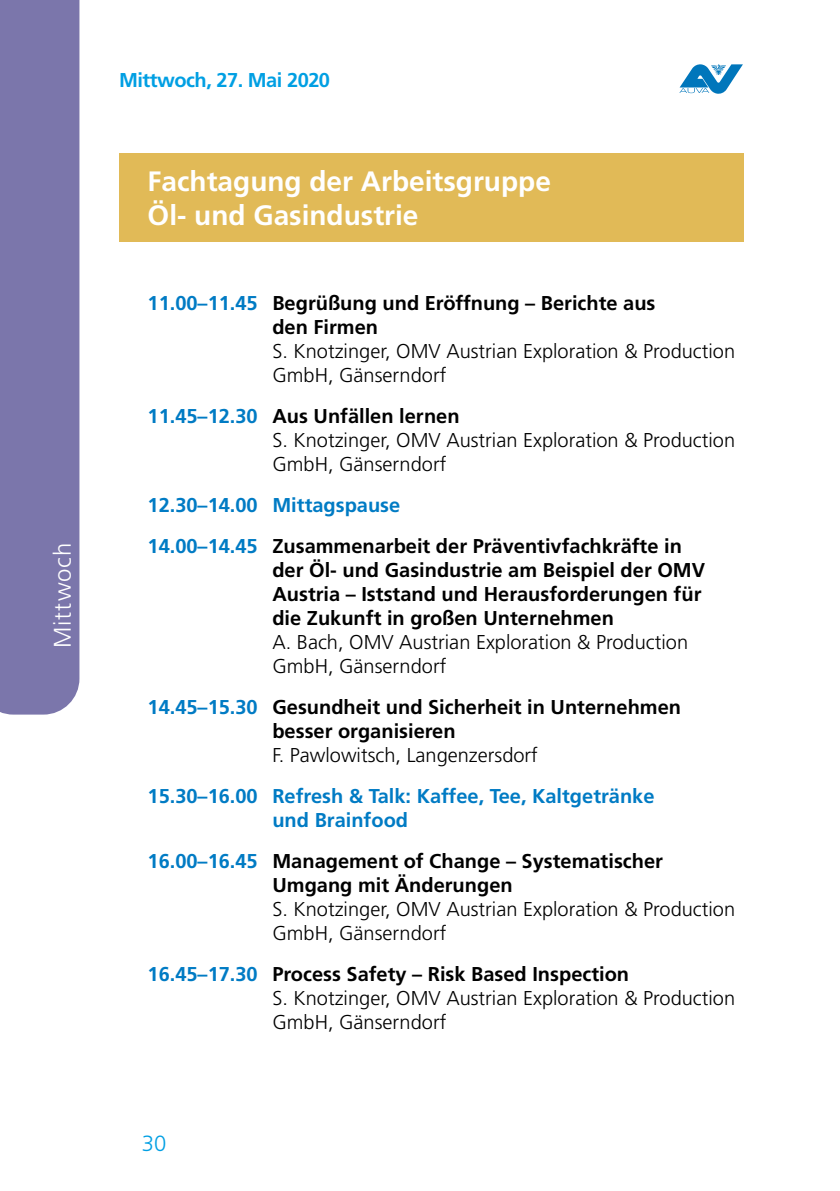
<style>
.page{position:relative;width:840px;height:1191px;background:#fff}
.page>*{position:absolute;margin:0;border:0;box-sizing:border-box;transform-origin:0 0}
.t1{font:700 28px/33.6px "Frutiger LT Std";color:#fff}
.t2{font:300 24px "Frutiger LT Std";letter-spacing:.035em;color:#fff}
.t3{font:300 22px "Frutiger LT Std";color:#009fe3}
.t4{font:300 20px/24px "Frutiger LT Std";color:#000}
.t5{font:700 20px/24px "Frutiger LT Std";color:#000}
.t6{font:700 20px/24px "Frutiger LT Std";color:#007bc4}
.t7{font:700 20px "Frutiger LT Std";letter-spacing:-.025em;color:#009fe3}
.s1{color:#007bc4}
.s2{font-weight:700;color:#007bc4}
.s3{font-weight:700}
</style>
<div class="page">
<div style="left:119px;top:153px;width:624px;height:89px;background:#e1ba57"></div>
<div style="left:0;top:0;width:79px;height:714px;background:#7b76ab"></div>
<svg style="left:679px;top:64px;width:63px;height:30px"></svg>
<p class="t2" style="left:49px;top:648px;width:107px;rotate:-90deg">Mittwoch</p>
<p class="t7" style="left:119px;top:68px;width:212px">Mittwoch, 27. Mai 2020</p>
<h1 class="t1" style="left:147px;top:165px;width:404px">Fachtagung der Arbeitsgruppe<br>Öl- und Gasindustrie</h1>
<p class="t5" style="left:272px;top:291px;width:384px;text-indent:-125px"><span class="s1">11.00–11.45</span> Begrüßung und Eröffnung – Berichte aus den Firmen</p>
<p class="t4" style="left:272px;top:339px;width:464px">S. Knotzinger, OMV Austrian Exploration &amp; Production<br>GmbH, Gänserndorf</p>
<p class="t4" style="left:272px;top:404px;width:464px;text-indent:-125px"><span class="s2">11.45–12.30</span> <span class="s3">Aus Unfällen lernen<br></span>S. Knotzinger, OMV Austrian Exploration &amp; Production<br>GmbH, Gänserndorf</p>
<p class="t5" style="left:147px;top:484px;width:535px;line-height:41px"><span class="s1">12.30–14.00 Mittagspause<br>14.00–14.45</span> Zusammenarbeit der Präventivfachkräfte in</p>
<p class="t5" style="left:272px;top:558px;width:434px">der Öl- und Gasindustrie am Beispiel der OMV<br>Austria – Iststand und Herausforderungen für die Zukunft in großen Unternehmen</p>
<p class="t4" style="left:272px;top:630px;width:417px">A. Bach, OMV Austrian Exploration &amp; Production<br>GmbH, Gänserndorf</p>
<p class="t5" style="left:272px;top:695px;width:410px;text-indent:-125px"><span class="s1">14.45–15.30</span> Gesundheit und Sicherheit in Unternehmen besser organisieren</p>
<p class="t4" style="left:272px;top:743px;width:267px">F. Pawlowitsch, Langenzersdorf</p>
<p class="t6" style="left:272px;top:784px;width:383px;text-indent:-125px">15.30–16.00 Refresh &amp; Talk: Kaffee, Tee, Kaltgetränke und Brainfood</p>
<p class="t5" style="left:272px;top:849px;width:392px;text-indent:-125px"><span class="s1">16.00–16.45</span> Management of Change – Systematischer<br>Umgang mit Änderungen</p>
<p class="t4" style="left:272px;top:897px;width:464px">S. Knotzinger, OMV Austrian Exploration &amp; Production<br>GmbH, Gänserndorf</p>
<p class="t4" style="left:272px;top:962px;width:464px;text-indent:-125px"><span class="s2">16.45–17.30</span> <span class="s3">Process Safety – Risk Based Inspection<br></span>S. Knotzinger, OMV Austrian Exploration &amp; Production<br>GmbH, Gänserndorf</p>
<p class="t3" style="left:142px;top:1131px;width:26px">30</p>
</div>
